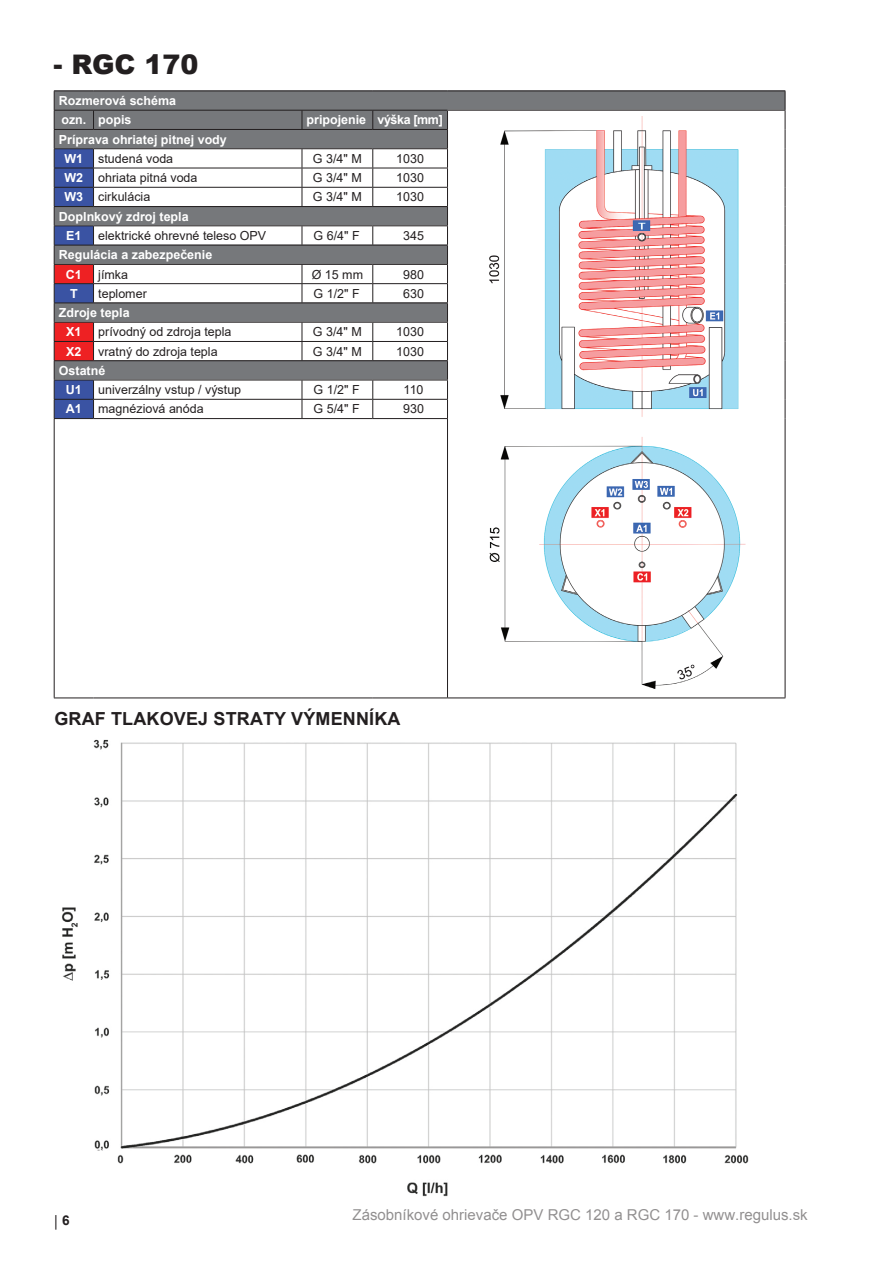
<style>
.page{position:relative;width:893px;height:1263px;background:#fff}
.page>*{position:absolute;margin:0;border:0;box-sizing:border-box;transform-origin:0 0}
.t1{font:900 27px "Arial";color:#231f20}
.t2{font:700 18px "Arial";letter-spacing:.01em;color:#231f20}
.t3{font:15px "Arial";color:#231f20}
.t4{font:12.45px "Arial";color:#231f20}
.t5{font:700 12.45px/19.2px "Arial";color:#fff}
.t6{font:12px "Arial";color:#231f20}
.s1{font-weight:400;color:#231f20}
.s2{font-weight:700;color:#fff}
.s3{font-weight:700;font-size:13.5px}
</style>
<div class="page">
<svg style="left:54px;top:90px;width:731px;height:290px;fill:#76787b"></svg>
<div style="left:447px;top:110px;width:338px;height:588px;background:#fff"></div>
<hr style="left:94px;top:91px;width:208px;height:1px;background:#231f20">
<hr style="left:302px;top:91px;width:71px;height:1px;background:#231f20">
<hr style="left:373px;top:91px;width:74px;height:1px;background:#231f20">
<hr style="left:447px;top:91px;width:338px;height:1px;background:#231f20">
<hr style="left:94px;top:110px;width:208px;height:1px;background:#231f20">
<hr style="left:302px;top:110px;width:71px;height:1px;background:#231f20">
<svg style="left:302px;top:111px;width:1px;height:18px"></svg>
<hr style="left:373px;top:110px;width:74px;height:1px;background:#231f20">
<svg style="left:372px;top:111px;width:1px;height:18px"></svg>
<hr style="left:447px;top:110px;width:338px;height:1px;background:#231f20">
<hr style="left:94px;top:129px;width:208px;height:1px;background:#231f20">
<hr style="left:302px;top:129px;width:71px;height:1px;background:#231f20">
<hr style="left:373px;top:129px;width:75px;height:1px;background:#231f20">
<hr style="left:94px;top:148px;width:208px;height:1px;background:#231f20">
<hr style="left:302px;top:148px;width:71px;height:1px;background:#231f20">
<hr style="left:373px;top:148px;width:75px;height:1px;background:#231f20">
<hr style="left:94px;top:168px;width:208px;height:1px;background:#231f20">
<hr style="left:302px;top:168px;width:71px;height:1px;background:#231f20">
<hr style="left:373px;top:168px;width:75px;height:1px;background:#231f20">
<hr style="left:94px;top:187px;width:208px;height:1px;background:#231f20">
<hr style="left:302px;top:187px;width:71px;height:1px;background:#231f20">
<svg style="left:302px;top:149px;width:1px;height:57px"></svg>
<hr style="left:373px;top:187px;width:75px;height:1px;background:#231f20">
<svg style="left:372px;top:149px;width:1px;height:57px"></svg>
<hr style="left:94px;top:206px;width:208px;height:1px;background:#231f20">
<hr style="left:302px;top:206px;width:71px;height:1px;background:#231f20">
<hr style="left:373px;top:206px;width:75px;height:1px;background:#231f20">
<hr style="left:94px;top:225px;width:208px;height:1px;background:#231f20">
<hr style="left:302px;top:225px;width:71px;height:1px;background:#231f20">
<svg style="left:302px;top:226px;width:1px;height:19px"></svg>
<hr style="left:373px;top:225px;width:75px;height:1px;background:#231f20">
<svg style="left:372px;top:226px;width:1px;height:19px"></svg>
<hr style="left:94px;top:245px;width:208px;height:1px;background:#231f20">
<hr style="left:302px;top:245px;width:71px;height:1px;background:#231f20">
<hr style="left:373px;top:245px;width:75px;height:1px;background:#231f20">
<hr style="left:94px;top:264px;width:208px;height:1px;background:#231f20">
<hr style="left:302px;top:264px;width:71px;height:1px;background:#231f20">
<hr style="left:373px;top:264px;width:75px;height:1px;background:#231f20">
<hr style="left:94px;top:283px;width:208px;height:1px;background:#231f20">
<hr style="left:302px;top:283px;width:71px;height:1px;background:#231f20">
<svg style="left:302px;top:265px;width:1px;height:38px"></svg>
<hr style="left:373px;top:283px;width:75px;height:1px;background:#231f20">
<svg style="left:372px;top:265px;width:1px;height:38px"></svg>
<hr style="left:94px;top:303px;width:208px;height:1px;background:#231f20">
<hr style="left:302px;top:303px;width:71px;height:1px;background:#231f20">
<hr style="left:373px;top:303px;width:75px;height:1px;background:#231f20">
<hr style="left:94px;top:322px;width:208px;height:1px;background:#231f20">
<hr style="left:302px;top:322px;width:71px;height:1px;background:#231f20">
<hr style="left:373px;top:322px;width:75px;height:1px;background:#231f20">
<hr style="left:94px;top:341px;width:208px;height:1px;background:#231f20">
<hr style="left:302px;top:341px;width:71px;height:1px;background:#231f20">
<svg style="left:302px;top:323px;width:1px;height:37px"></svg>
<hr style="left:373px;top:341px;width:75px;height:1px;background:#231f20">
<svg style="left:372px;top:323px;width:1px;height:37px"></svg>
<hr style="left:94px;top:360px;width:208px;height:1px;background:#231f20">
<hr style="left:302px;top:360px;width:71px;height:1px;background:#231f20">
<hr style="left:373px;top:360px;width:75px;height:1px;background:#231f20">
<hr style="left:94px;top:380px;width:208px;height:1px;background:#231f20">
<hr style="left:302px;top:380px;width:71px;height:1px;background:#231f20">
<hr style="left:373px;top:380px;width:75px;height:1px;background:#231f20">
<svg style="left:54px;top:91px;width:40px;height:327px;background:#6c5575"></svg>
<hr style="left:302px;top:399px;width:71px;height:1px;background:#231f20">
<svg style="left:302px;top:380px;width:1px;height:38px"></svg>
<hr style="left:373px;top:399px;width:75px;height:1px;background:#231f20">
<svg style="left:372px;top:380px;width:1px;height:38px"></svg>
<svg style="left:447px;top:111px;width:1px;height:307px"></svg>
<svg style="left:785px;top:91px;width:1px;height:328px"></svg>
<hr style="left:302px;top:418px;width:71px;height:1px;background:#231f20">
<hr style="left:785px;top:419px;width:1px;height:279px;background:#231f20">
<hr style="left:54px;top:399px;width:40px;height:1px;background:#231f20">
<hr style="left:94px;top:399px;width:208px;height:1px;background:#231f20">
<hr style="left:373px;top:418px;width:75px;height:1px;background:#231f20">
<hr style="left:54px;top:418px;width:40px;height:1px;background:#231f20">
<hr style="left:54px;top:419px;width:1px;height:279px;background:#231f20">
<hr style="left:94px;top:418px;width:208px;height:1px;background:#231f20">
<hr style="left:54px;top:698px;width:40px;height:1px;background:#231f20">
<hr style="left:94px;top:698px;width:208px;height:1px;background:#231f20">
<hr style="left:302px;top:698px;width:71px;height:1px;background:#231f20">
<hr style="left:373px;top:698px;width:74px;height:1px;background:#231f20">
<hr style="left:447px;top:698px;width:338px;height:1px;background:#231f20">
<hr style="left:447px;top:419px;width:1px;height:279px;background:#231f20">
<img style="left:489px;top:117px;width:257px;height:572px">
<img style="left:62px;top:739px;width:687px;height:458px">
<h1 class="t1" style="left:54px;top:45px;width:147px">- RGC 170</h1>
<p class="t5" style="left:59px;top:91px;width:119px">Rozmerová schéma ozn. popis</p>
<p class="t5" style="left:65px;top:130px;width:164px;text-indent:-6px">Príprava ohriatej pitnej vody<br>W1 <span class="s1">studená voda</span></p>
<p class="t5" style="left:307px;top:111px;width:138px">pripojenie výška [mm]</p>
<p class="t4" style="left:313px;top:150px;width:50px">G 3/4ʺ M</p>
<p class="t4" style="left:396px;top:150px;width:29px">1030</p>
<p class="t4" style="left:65px;top:169px;width:135px"><span class="s2">W2</span> ohriata pitná voda</p>
<p class="t4" style="left:313px;top:169px;width:50px">G 3/4ʺ M</p>
<p class="t4" style="left:396px;top:169px;width:29px">1030</p>
<p class="t4" style="left:65px;top:188px;width:87px"><span class="s2">W3</span> cirkulácia</p>
<p class="t4" style="left:313px;top:188px;width:50px">G 3/4ʺ M</p>
<p class="t4" style="left:396px;top:188px;width:29px">1030</p>
<p class="t5" style="left:66px;top:207px;width:124px;text-indent:-7px">Doplnkový zdroj tepla<br>E1</p>
<p class="t4" style="left:98px;top:227px;width:169px">elektrické ohrevné teleso OPV</p>
<p class="t4" style="left:314px;top:227px;width:48px">G 6/4ʺ F</p>
<p class="t4" style="left:403px;top:227px;width:22px">345</p>
<p class="t5" style="left:66px;top:245px;width:148px;text-indent:-7px">Regulácia a zabezpečenie<br>C1</p>
<p class="t4" style="left:98px;top:266px;width:31px">jímka</p>
<p class="t4" style="left:312px;top:266px;width:53px">Ø 15 mm</p>
<p class="t4" style="left:403px;top:266px;width:22px">980</p>
<p class="t5" style="left:70px;top:284px;width:9px">T</p>
<p class="t4" style="left:98px;top:285px;width:50px">teplomer</p>
<p class="t4" style="left:314px;top:285px;width:48px">G 1/2ʺ F</p>
<p class="t4" style="left:403px;top:285px;width:22px">630</p>
<p class="t5" style="left:66px;top:303px;width:65px;text-indent:-7px">Zdroje tepla<br>X1</p>
<p class="t4" style="left:98px;top:323px;width:135px">prívodný od zdroja tepla</p>
<p class="t4" style="left:313px;top:323px;width:50px">G 3/4ʺ M</p>
<p class="t4" style="left:396px;top:323px;width:29px">1030</p>
<p class="t5" style="left:66px;top:342px;width:17px">X2</p>
<p class="t4" style="left:98px;top:343px;width:121px">vratný do zdroja tepla</p>
<p class="t4" style="left:313px;top:343px;width:50px">G 3/4ʺ M</p>
<p class="t4" style="left:396px;top:343px;width:29px">1030</p>
<p class="t5" style="left:66px;top:361px;width:41px;text-indent:-7px">Ostatné<br>U1</p>
<p class="t4" style="left:98px;top:381px;width:144px">univerzálny vstup / výstup</p>
<p class="t4" style="left:314px;top:381px;width:48px">G 1/2ʺ F</p>
<p class="t4" style="left:404px;top:381px;width:21px">110</p>
<p class="t5" style="left:66px;top:400px;width:17px">A1</p>
<p class="t4" style="left:98px;top:400px;width:107px">magnéziová anóda</p>
<p class="t4" style="left:314px;top:400px;width:48px">G 5/4ʺ F</p>
<p class="t4" style="left:403px;top:400px;width:22px">930</p>
<h2 class="t2" style="left:54px;top:707px;width:348px">GRAF TLAKOVEJ STRATY VÝMENNÍKA</h2>
<p class="t6" style="left:53px;top:1214px;width:18px">│<span class="s3">6</span></p>
<p class="t3" style="left:353px;top:1205px;width:457px">Zásobníkové ohrievače OPV RGC 120 a RGC 170 - www.regulus.sk</p>
</div>
